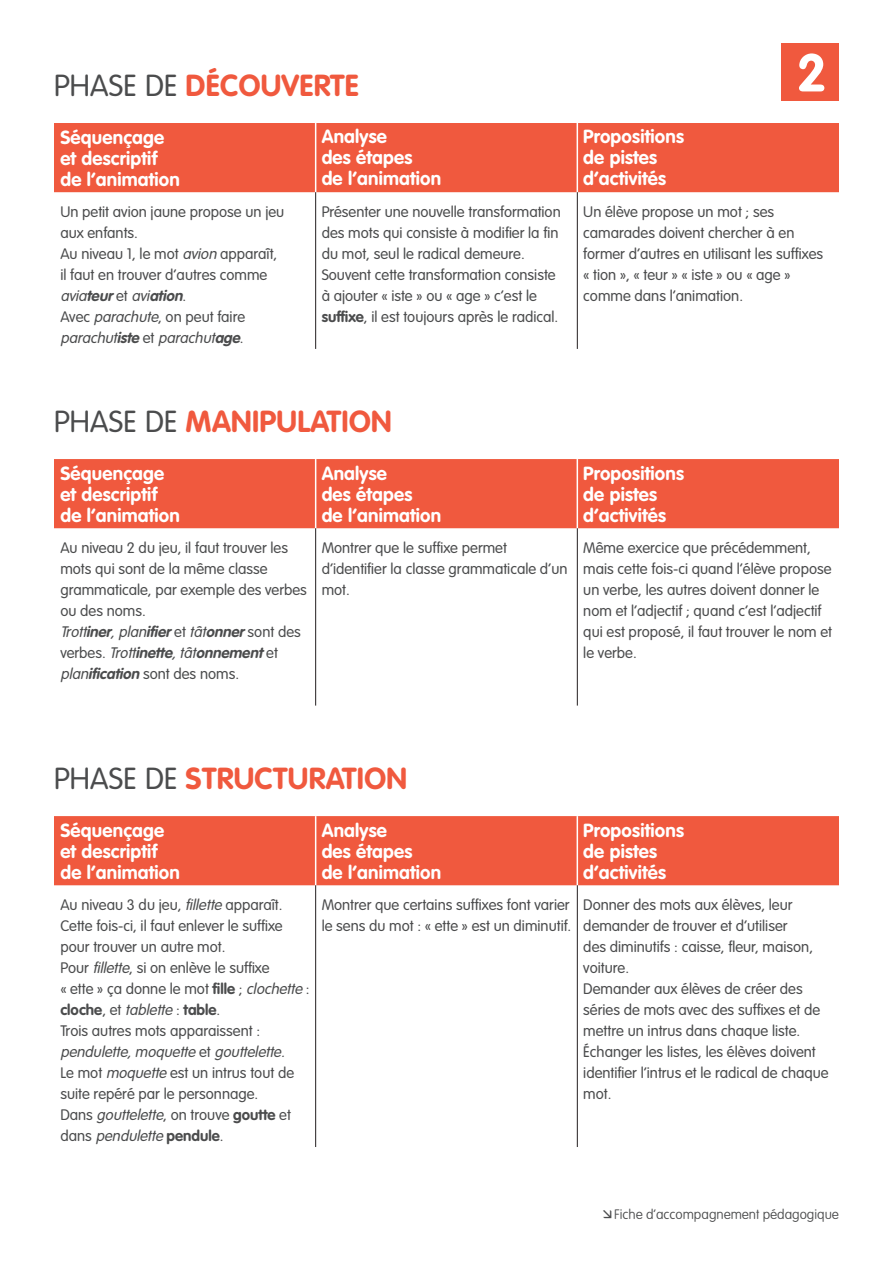
<style>
.page{position:relative;width:893px;height:1263px;background:#fff}
.page>*{position:absolute;margin:0;border:0;box-sizing:border-box;transform-origin:0 0}
.t1{font:700 52.5px "VAG Rounded Std";color:#fff}
._03_Tablo_Surtitre_G{font:700 30px "VAG Rounded Std";letter-spacing:.01em;color:#f0593e}
._03_Tablo_Titre_têti{font:700 18.75px/21px "VAG Rounded Std";letter-spacing:.01em;color:#fff}
._04_Tablo_Txt_couran{font:300 15px/21px "VAG Rounded Std";color:#4b4c4d}
._04_Tablo_Txt_couran-2{font:italic 300 15px/21px "VAG Rounded Std";color:#4b4c4d}
._04_Tablo_Txt_couran-3{font:italic 700 15px/21px "VAG Rounded Std";color:#4b4c4d}
.t2{font:100 13.5px "VAG Rounded Std";color:#4b4c4d}
.s1{font-weight:300;color:#4b4c4d}
.s2{font-style:italic}
.s3{font-weight:700;font-style:italic}
.s4{font-style:normal}
.s5{font-weight:700}
.s6{font-weight:300}
.s7{font-weight:300;font-style:normal}
.s8{font-weight:700;font-style:normal}
</style>
<div class="page">
<div style="left:781px;top:43px;width:58px;height:58px;background:#f0593e"></div>
<div style="left:54px;top:123px;width:785px;height:69px;background:#f0593e"></div>
<hr style="left:315px;top:123px;width:1px;height:69px;background:#fff">
<hr style="left:577px;top:123px;width:1px;height:69px;background:#fff">
<hr style="left:315px;top:192px;width:1px;height:157px;background:#231f20">
<hr style="left:577px;top:192px;width:1px;height:157px;background:#231f20">
<div style="left:54px;top:459px;width:785px;height:69px;background:#f0593e"></div>
<hr style="left:315px;top:459px;width:1px;height:69px;background:#fff">
<hr style="left:577px;top:459px;width:1px;height:69px;background:#fff">
<hr style="left:315px;top:528px;width:1px;height:177px;background:#231f20">
<hr style="left:577px;top:528px;width:1px;height:177px;background:#231f20">
<div style="left:54px;top:816px;width:785px;height:69px;background:#f0593e"></div>
<hr style="left:315px;top:816px;width:1px;height:69px;background:#fff">
<hr style="left:577px;top:816px;width:1px;height:69px;background:#fff">
<hr style="left:315px;top:885px;width:1px;height:262px;background:#231f20">
<hr style="left:577px;top:885px;width:1px;height:262px;background:#231f20">
<p class="_03_Tablo_Surtitre_G" style="left:54px;top:68px;width:306px"><span class="s1">PHASE DE</span> DÉCOUVERTE</p>
<p class="t1" style="left:797px;top:42px;width:32px">2</p>
<p class="_03_Tablo_Titre_têti" style="left:60px;top:127px;width:121px">Séquençage et descriptif de l’animation</p>
<p class="_03_Tablo_Titre_têti" style="left:322px;top:127px;width:121px">Analyse<br>des étapes<br>de l’animation</p>
<p class="_03_Tablo_Titre_têti" style="left:583px;top:127px;width:102px">Propositions de pistes d’activités</p>
<p class="_04_Tablo_Txt_couran" style="left:60px;top:201px;width:225px">Un petit avion jaune propose un jeu aux enfants.</p>
<p class="_04_Tablo_Txt_couran" style="left:60px;top:243px;width:218px">Au niveau 1, le mot <span class="s2">avion</span> apparaît, il faut en trouver d’autres comme <span class="s2">avia</span><span class="s3">teur</span> e t <span class="s2">avi</span><span class="s3">ation</span>.</p>
<p class="_04_Tablo_Txt_couran-2" style="left:60px;top:306px;width:186px"><span class="s4">Avec</span> parachute<span class="s4">, on peut faire </span>parachut<span class="s5">iste</span> <span class="s4">e t</span> parachut<span class="s5">age</span><span class="s4">.</span></p>
<p class="_04_Tablo_Txt_couran" style="left:322px;top:201px;width:241px">Présenter une nouvelle transformation des mots qui consiste à modifier la fin du mot, seul le radical demeure.</p>
<p class="_04_Tablo_Txt_couran" style="left:322px;top:264px;width:238px">Souvent cette transformation consiste à ajouter « iste » ou « age » c’est le <span class="s5">suffixe</span>, il est toujours après le radical.</p>
<p class="_04_Tablo_Txt_couran" style="left:583px;top:201px;width:241px">Un élève propose un mot ; ses camarades doivent chercher à en former d’autres en utilisant les suffixes « tion », « teur » « iste » ou « age » comme dans l’animation.</p>
<p class="_03_Tablo_Surtitre_G" style="left:54px;top:404px;width:339px"><span class="s1">PHASE DE</span> MANIPULATION</p>
<p class="_03_Tablo_Titre_têti" style="left:60px;top:463px;width:121px">Séquençage et descriptif de l’animation</p>
<p class="_03_Tablo_Titre_têti" style="left:322px;top:463px;width:121px">Analyse<br>des étapes<br>de l’animation</p>
<p class="_03_Tablo_Titre_têti" style="left:583px;top:463px;width:102px">Propositions de pistes d’activités</p>
<p class="_04_Tablo_Txt_couran" style="left:60px;top:537px;width:248px">Au niveau 2 du jeu, il faut trouver les mots qui sont de la même classe grammaticale, par exemple des verbes ou des noms.</p>
<p class="_04_Tablo_Txt_couran-3" style="left:60px;top:621px;width:242px"><span class="s6">Trott</span>iner<span class="s6">,plan</span>ifier<span class="s7">e t</span> <span class="s6">tât</span>onner<span class="s7">s o n t d e s v e r b e s .</span> <span class="s6">Trott</span>inette<span class="s6">,tât</span>onnement <span class="s7">e t </span><span class="s6">plan</span>ification <span class="s7">s o n t d e s n o m s .</span></p>
<p class="_04_Tablo_Txt_couran" style="left:322px;top:537px;width:247px">Montrer que le suffixe permet d’identifier la classe grammaticale d’un mot.</p>
<p class="_04_Tablo_Txt_couran" style="left:583px;top:537px;width:250px">Même exercice que précédemment, mais cette fois-ci quand l’élève propose un verbe, les autres doivent donner le nom et l’adjectif ; quand c’est l’adjectif qui est proposé, il faut trouver le nom et le verbe.</p>
<p class="_03_Tablo_Surtitre_G" style="left:54px;top:761px;width:354px"><span class="s1">PHASE DE</span> STRUCTURATION</p>
<p class="_03_Tablo_Titre_têti" style="left:60px;top:820px;width:121px">Séquençage et descriptif de l’animation</p>
<p class="_03_Tablo_Titre_têti" style="left:322px;top:820px;width:121px">Analyse<br>des étapes<br>de l’animation</p>
<p class="_03_Tablo_Titre_têti" style="left:583px;top:820px;width:102px">Propositions de pistes d’activités</p>
<p class="_04_Tablo_Txt_couran" style="left:60px;top:894px;width:224px;text-align:justify">Au niveau 3 du jeu, <span class="s2">fillette</span> apparaît.<br>Cette fois-ci, il faut enlever le suffixe pour trouver un autre mot.</p>
<p class="_04_Tablo_Txt_couran" style="left:60px;top:957px;width:251px">Pour <span class="s2">fillette</span>, si on enlève le suffixe<br>« ette » ça donne le mot <span class="s5">fille</span> ; <span class="s2">clochette</span> : <span class="s5">cloche</span>, et <span class="s2">tablette</span> : <span class="s5">table</span>.</p>
<p class="_04_Tablo_Txt_couran" style="left:60px;top:1020px;width:235px">Trois autres mots apparaissent : <span class="s2">pendulette,moquette</span> e t <span class="s2">gouttelette.<br></span>Le mot <span class="s2">moquette</span> est un intrus tout de suite repéré par le personnage.</p>
<p class="_04_Tablo_Txt_couran-2" style="left:60px;top:1104px;width:232px"><span class="s4">Dans</span> gouttelette<span class="s4">, on trouve</span> <span class="s8">goutte</span> <span class="s4">et dans</span> pendulette<span class="s8">pendule</span><span class="s4">.</span></p>
<p class="_04_Tablo_Txt_couran" style="left:322px;top:894px;width:251px">Montrer que certains suffixes font varier le sens du mot : « ette » est un diminutif.</p>
<p class="_04_Tablo_Txt_couran" style="left:583px;top:894px;width:231px">Donner des mots aux élèves, leur demander de trouver et d’utiliser des diminutifs : caisse, fleur, maison, voiture.</p>
<p class="_04_Tablo_Txt_couran" style="left:583px;top:978px;width:239px">Demander aux élèves de créer des séries de mots avec des suffixes et de mettre un intrus dans chaque liste.</p>
<p class="_04_Tablo_Txt_couran" style="left:583px;top:1041px;width:247px">Échanger les listes, les élèves doivent identifier l’intrus et le radical de chaque mot.</p>
<p class="t2" style="left:614px;top:1207px;width:226px">Fiche d’accompagnement pédagogique</p>
</div>
